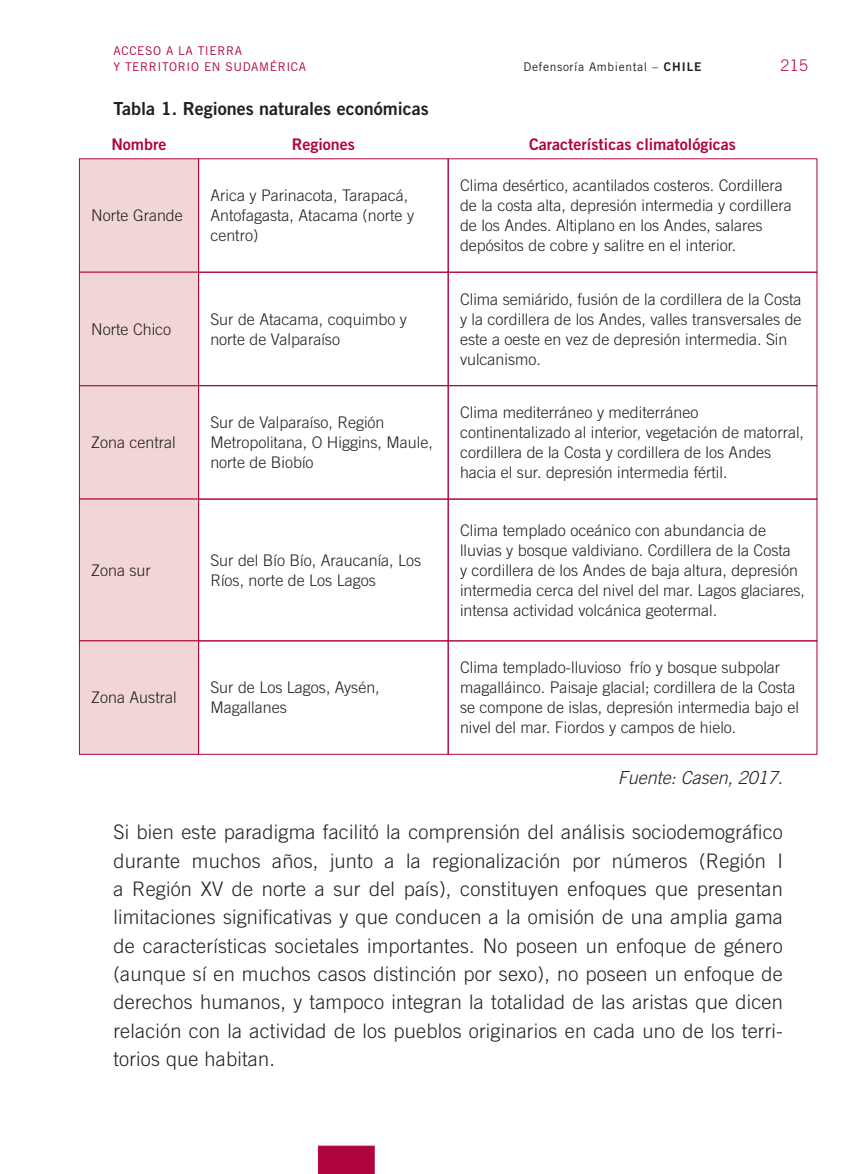
<style>
.page{position:relative;width:851px;height:1174px;background:#fff}
.page>*{position:absolute;margin:0;border:0;box-sizing:border-box;transform-origin:0 0}
.t1{font:300 20px/28.4px "Trade Gothic LT Std";letter-spacing:.01em;color:#231f20;text-align:justify}
.t2{font:18px "Trade Gothic LT Std Bd 2";color:#231f20}
.t3{font:italic 300 18px "Trade Gothic LT Std";color:#231f20}
.t4{font:300 16px/20px "Trade Gothic LT Std";color:#231f20}
.t5{font:16px "Trade Gothic LT Std Bd 2";color:#b00540}
.t6{font:300 16px "Trade Gothic LT Std";color:#b00540}
.t7{font:12px/16px "Trade Gothic LT Std";letter-spacing:.05em;color:#b00540}
.t8{font:12px "Trade Gothic LT Std";letter-spacing:.05em;color:#231f20}
.t9{font:12px "Trade Gothic LT Std Bd 2";letter-spacing:.08em;color:#231f20}
</style>
<div class="page">
<div style="left:318px;top:1145px;width:56px;height:29px;background:#b00540"></div>
<div style="left:79px;top:159px;width:119px;height:113px;background:#f2d5d5"></div>
<div style="left:79px;top:158px;width:120px;height:115px;border:1px solid #b00540"></div>
<div style="left:79px;top:386px;width:119px;height:113px;background:#f2d5d5"></div>
<div style="left:79px;top:385px;width:120px;height:114px;border:1px solid #b00540"></div>
<div style="left:79px;top:272px;width:119px;height:114px;background:#f2d5d5"></div>
<div style="left:79px;top:272px;width:120px;height:114px;border:1px solid #b00540"></div>
<div style="left:79px;top:499px;width:119px;height:142px;background:#f2d5d5"></div>
<div style="left:79px;top:498px;width:120px;height:143px;border:1px solid #b00540"></div>
<div style="left:79px;top:641px;width:119px;height:113px;background:#f2d5d5"></div>
<div style="left:79px;top:640px;width:120px;height:115px;border:1px solid #b00540"></div>
<div style="left:198px;top:272px;width:250px;height:114px;border:1px solid #b00540"></div>
<div style="left:198px;top:498px;width:250px;height:143px;border:1px solid #b00540"></div>
<div style="left:198px;top:640px;width:250px;height:115px;border:1px solid #b00540"></div>
<div style="left:447px;top:272px;width:370px;height:114px;border:1px solid #b00540"></div>
<div style="left:447px;top:498px;width:370px;height:143px;border:1px solid #b00540"></div>
<div style="left:447px;top:640px;width:370px;height:115px;border:1px solid #b00540"></div>
<p class="t7" style="left:113px;top:42px;width:194px">ACCESO A LA TIERRA<br>Y TERRITORIO EN SUDAMÉRICA</p>
<p class="t2" style="left:113px;top:97px;width:317px">Tabla 1. Regiones naturales económicas</p>
<p class="t5" style="left:111px;top:135px;width:57px">Nombre</p>
<p class="t4" style="left:91px;top:205px;width:93px">Norte Grande</p>
<p class="t4" style="left:91px;top:319px;width:81px">Norte Chico</p>
<p class="t4" style="left:91px;top:432px;width:86px">Zona central</p>
<p class="t5" style="left:292px;top:135px;width:65px">Regiones</p>
<p class="t4" style="left:210px;top:185px;width:205px">Arica y Parinacota, Tarapacá,<br>Antofagasta, Atacama (norte y centro)</p>
<p class="t4" style="left:210px;top:309px;width:198px">Sur de Atacama, coquimbo y norte de Valparaíso</p>
<p class="t4" style="left:210px;top:412px;width:224px">Sur de Valparaíso, Región<br>Metropolitana, O Higgins, Maule, norte de Biobío</p>
<p class="t4" style="left:91px;top:560px;width:61px">Zona sur</p>
<p class="t4" style="left:210px;top:550px;width:212px">Sur del Bío Bío, Araucanía, Los<br>Ríos, norte de Los Lagos</p>
<p class="t4" style="left:91px;top:687px;width:87px">Zona Austral</p>
<p class="t4" style="left:210px;top:677px;width:171px">Sur de Los Lagos, Aysén,<br>Magallanes</p>
<p class="t9" style="left:663px;top:59px;width:39px">CHILE</p>
<p class="t6" style="left:780px;top:56px;width:29px">215</p>
<p class="t8" style="left:523px;top:59px;width:136px">Defensoría Ambiental –</p>
<p class="t5" style="left:529px;top:135px;width:208px">Características climatológicas</p>
<p class="t4" style="left:460px;top:175px;width:333px">Clima desértico, acantilados costeros. Cordillera de la costa alta, depresión intermedia y cordillera de los Andes. Altiplano en los Andes, salares depósitos de cobre y salitre en el interior.</p>
<p class="t4" style="left:460px;top:289px;width:343px">Clima semiárido, fusión de la cordillera de la Costa y la cordillera de los Andes, valles transversales de este a oeste en vez de depresión intermedia. Sin vulcanismo.</p>
<p class="t4" style="left:460px;top:402px;width:345px">Clima mediterráneo y mediterráneo continentalizado al interior, vegetación de matorral, cordillera de la Costa y cordillera de los Andes hacia el sur. depresión intermedia fértil.</p>
<p class="t4" style="left:460px;top:520px;width:346px">Clima templado oceánico con abundancia de lluvias y bosque valdiviano. Cordillera de la Costa<br>y cordillera de los Andes de baja altura, depresión intermedia cerca del nivel del mar. Lagos glaciares, intensa actividad volcánica geotermal.</p>
<p class="t4" style="left:460px;top:657px;width:340px">Clima templado-lluvioso frío y bosque subpolar magalláinco. Paisaje glacial; cordillera de la Costa se compone de islas, depresión intermedia bajo el nivel del mar. Fiordos y campos de hielo.</p>
<p class="t3" style="left:617px;top:766px;width:167px">Fuente: Casen, 2017.</p>
<p class="t1" style="left:113px;top:817px;width:671px">Si bien este paradigma facilitó la comprensión del análisis sociodemográfico durante muchos años, junto a la regionalización por números (Región I a Región XV de norte a sur del país), constituyen enfoques que presentan limitaciones significativas y que conducen a la omisión de una amplia gama de características societales importantes. No poseen un enfoque de género (aunque sí en muchos casos distinción por sexo), no poseen un enfoque de derechos humanos, y tampoco integran la totalidad de las aristas que dicen relación con la actividad de los pueblos originarios en cada uno de los terri&shy;torios que habitan.</p>
</div>
